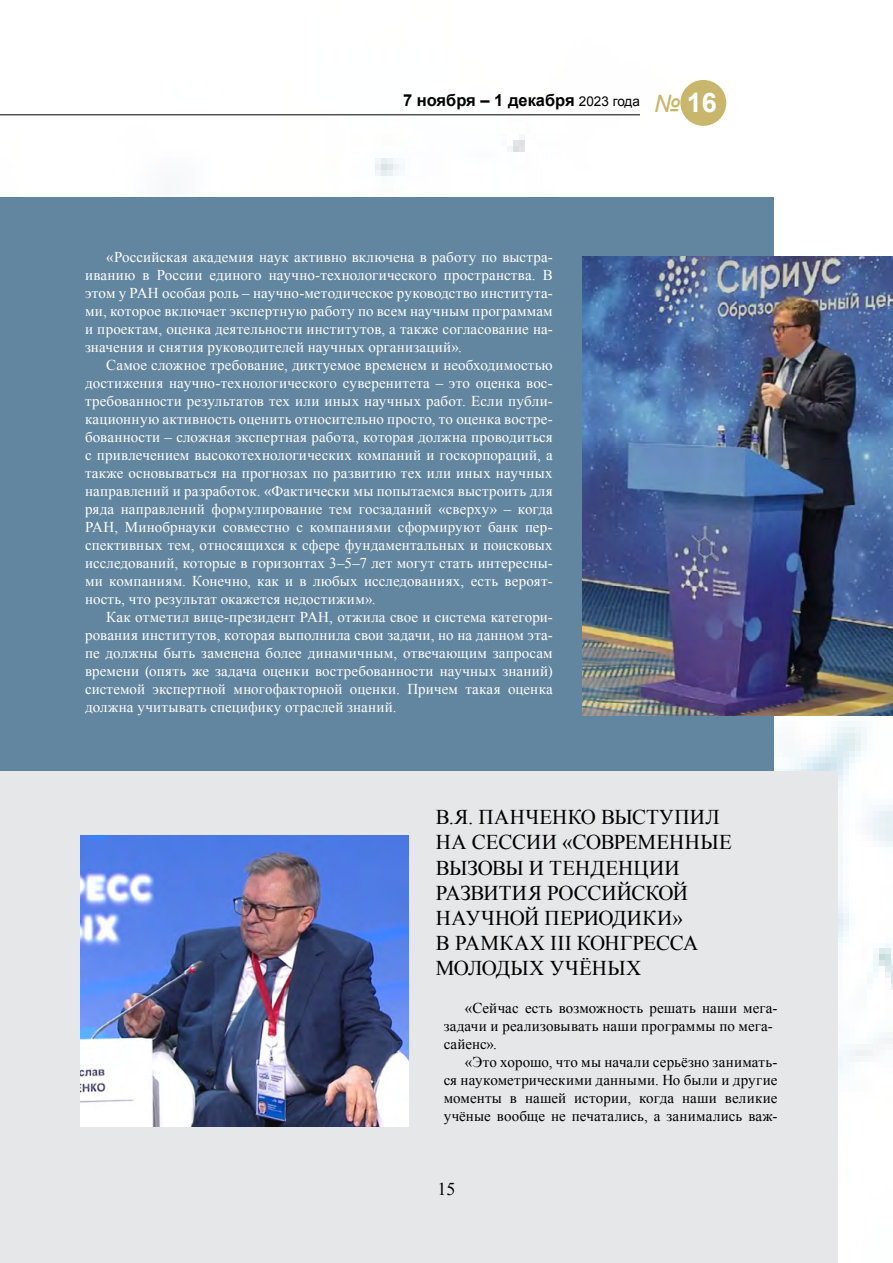
<style>
.page{position:relative;width:893px;height:1263px;background:#fff}
.page>*{position:absolute;margin:0;border:0;box-sizing:border-box;transform-origin:0 0}
.t1{font:700 27px "Arial";color:#fff}
.t2{font:21px/25.2px "Times New Roman";letter-spacing:-.005em;color:#000}
.t3{font:18px "Times New Roman";color:#000}
.t4{font:700 16.5px "Arial";color:#000}
.t5{font:15px/18px "Times New Roman";letter-spacing:.01em;color:#fff;text-align:justify}
.t6{font:15px/18px "Times New Roman";letter-spacing:.01em;color:#000}
.s1{font-weight:400;font-size:13.5px}
.s2{font-weight:400;font-style:italic;font-size:24px;color:#c9b66d}
</style>
<div class="page">
<img style="left:0;top:80px;width:893px;height:994px">
<div style="left:0;top:198px;width:774px;height:574px;background:#6286a0"></div>
<div style="left:0;top:772px;width:838px;height:491px;background:#e6e7e8"></div>
<img style="left:583px;top:256px;width:310px;height:459px">
<img style="left:81px;top:835px;width:327px;height:292px">
<hr style="left:0;top:114px;width:640px;height:1px;background:#000">
<div style="left:680px;top:80px;width:46px;height:46px;background:#c9b66d;border-radius:50%"></div>
<p class="t4" style="left:403px;top:89px;width:238px">7 ноября ‒ 1 декабря <span class="s1">2023 года</span></p>
<h1 class="t1" style="left:654px;top:84px;width:64px"><span class="s2">№</span> 16</h1>
<p class="t5" style="left:85px;top:248px;width:469px;text-indent:21px">«Российская академия наук активно включена в работу по выстра&shy;иванию в России единого научно-технологического пространства. В этом у РАН особая роль – научно-методическое руководство института&shy;ми, которое включает экспертную работу по всем научным программам и проектам, оценка деятельности институтов, а также согласование на&shy;значения и снятия руководителей научных организаций».</p>
<p class="t5" style="left:85px;top:356px;width:469px;text-indent:21px">Самое сложное требование, диктуемое временем и необходимостью достижения научно-технологического суверенитета – это оценка вос&shy;требованности результатов тех или иных научных работ. Если публи&shy;кационную активность оценить относительно просто, то оценка востре&shy;бованности – сложная экспертная работа, которая должна проводиться с привлечением высокотехнологических компаний и госкорпораций, а также основываться на прогнозах по развитию тех или иных научных направлений и разработок. «Фактически мы попытаемся выстроить для ряда направлений формулирование тем госзаданий «сверху» ‒ когда РАН, Минобрнауки совместно с компаниями сформируют банк пер&shy;спективных тем, относящихся к сфере фундаментальных и поисковых исследований, которые в горизонтах 3‒5‒7 лет могут стать интересны&shy;ми компаниям. Конечно, как и в любых исследованиях, есть вероят&shy;ность, что результат окажется недостижим».</p>
<p class="t5" style="left:85px;top:608px;width:469px;text-indent:21px">Как отметил вице-президент РАН, отжила свое и система категори&shy;рования институтов, которая выполнила свои задачи, но на данном эта&shy;пе должны быть заменена более динамичным, отвечающим запросам времени (опять же задача оценки востребованности научных знаний) системой экспертной многофакторной оценки. Причем такая оценка должна учитывать специфику отраслей знаний.</p>
<h2 class="t2" style="left:436px;top:804px;width:297px">В.Я. ПАНЧЕНКО ВЫСТУПИЛ<br>НА СЕССИИ «СОВРЕМЕННЫЕ<br>ВЫЗОВЫ И ТЕНДЕНЦИИ<br>РАЗВИТИЯ РОССИЙСКОЙ<br>НАУЧНОЙ ПЕРИОДИКИ»<br>В РАМКАХ III КОНГРЕССА<br>МОЛОДЫХ УЧЁНЫХ</h2>
<p class="t6" style="left:444px;top:999px;width:335px;text-indent:21px">«Сейчас есть возможность решать наши мега&shy;задачи и реализовывать наши программы по мега&shy;сайенс».</p>
<p class="t6" style="left:444px;top:1053px;width:335px;text-align:justify;text-indent:21px">«Это хорошо, что мы начали серьёзно занимать&shy;ся наукометрическими данными. Но были и другие моменты в нашей истории, когда наши великие учёные вообще не печатались, а занимались важ-</p>
<p class="t3" style="left:437px;top:1176px;width:19px">15</p>
</div>
